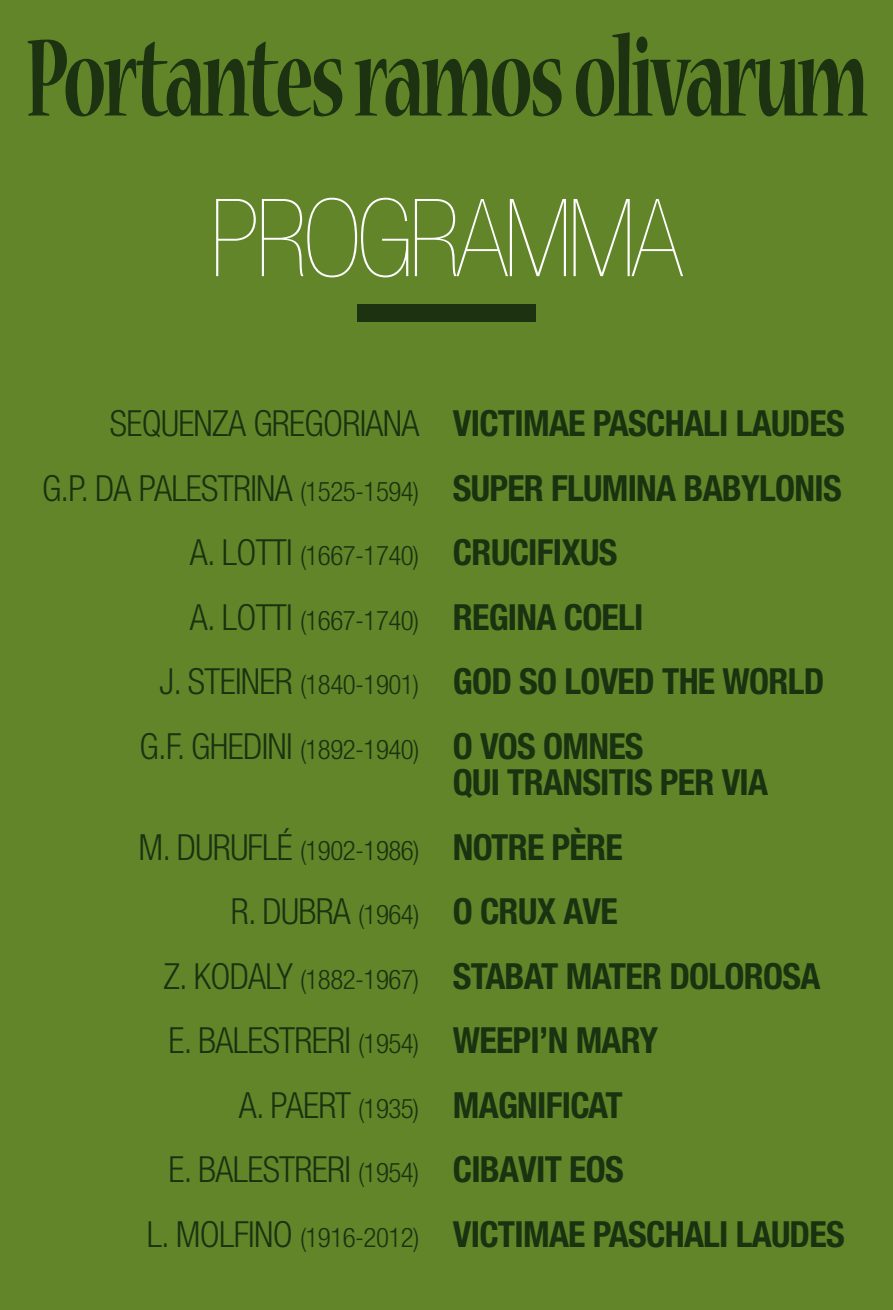
<style>
.page{position:relative;width:893px;height:1310px;background:#62852a}
.page>*{position:absolute;margin:0;border:0;box-sizing:border-box;transform-origin:0 0}
.t1{font:700 122.4px "Nueva Std";letter-spacing:-.04em;color:#1c3210;scale:.63 1}
.t2{font:900 condensed 108px "Helvetica Neue";letter-spacing:-.04em;color:#fff}
.t3{font:700 condensed 36px/64.5px "Helvetica Neue";letter-spacing:-.02em;color:#1a3210;text-align:right}
.t4{font:300 condensed 36px "Helvetica Neue";letter-spacing:-.02em;color:#1a3210}
.t5{font:300 condensed 27px "Helvetica Neue";letter-spacing:-.02em;color:#1a3210}
.s1{font-weight:300}
.s2{font-weight:300;font-size:27px}
.s3{font-size:36px}
.s4{font-weight:700;font-size:36px}
.s5{font-size:27px}
.s6{font-weight:700}
</style>
<div class="page">
<div style="left:357px;top:304px;width:179px;height:17px;background:#1c3210"></div>
<h1 class="t1" style="left:26px;top:22px;width:1339px">Portantes ramos olivarum</h1>
<h2 class="t2" style="left:210px;top:179px;width:475px">PROGRAMMA</h2>
<p class="t3" style="left:42px;top:391px;width:804px"><span class="s1">SEQUENZA GREGORIANA</span> VICTIMAE PASCHALI LAUDES<br><span class="s1">G.P. DA PALESTRINA</span> <span class="s2">(1525-1594)</span> SUPER FLUMINA BABYLONIS</p>
<p class="t5" style="left:190px;top:540px;width:429px"><span class="s3">A. LOTTI</span> (1667-1740) <span class="s4">CRUCIFIXUS</span></p>
<p class="t5" style="left:190px;top:605px;width:455px"><span class="s3">A. LOTTI</span> (1667-1740) <span class="s4">REGINA COELI</span></p>
<p class="t3" style="left:140px;top:649px;width:686px;text-align:left;text-indent:20px"><span class="s1">J. STEINER</span> <span class="s2">(1840-1901)</span> GOD SO LOVED THE WORLD<br><span class="s1">G.F. GHEDINI</span> <span class="s2">(1892-1940)</span> O VOS OMNES</p>
<p class="t3" style="left:453px;top:749px;width:317px">QUI TRANSITIS PER VIA</p>
<p class="t5" style="left:138px;top:834px;width:486px"><span class="s3">M. DURUFLÉ</span> (1902-1986) <span class="s4">NOTRE PÈRE</span></p>
<p class="t3" style="left:231px;top:878px;width:388px"><span class="s1">R. DUBRA</span> <span class="s2">(1964)</span> O CRUX AVE</p>
<p class="t3" style="left:163px;top:943px;width:658px"><span class="s1">Z. KODALY</span> <span class="s2">(1882-1967)</span> STABAT MATER DOLOROSA</p>
<p class="t4" style="left:168px;top:1019px;width:491px">E. BALESTRERI <span class="s5">(1954)</span> <span class="s6">WEEPI’N MARY</span></p>
<p class="t3" style="left:239px;top:1072px;width:386px"><span class="s1">A. PAERT</span> <span class="s2">(1935)</span> MAGNIFICAT</p>
<p class="t4" style="left:168px;top:1148px;width:457px">E. BALESTRERI <span class="s5">(1954)</span> <span class="s6">CIBAVIT EOS</span></p>
<p class="t3" style="left:147px;top:1201px;width:700px"><span class="s1">L. MOLFINO</span> <span class="s2">(1916-2012)</span> VICTIMAE PASCHALI LAUDES</p>
</div>
